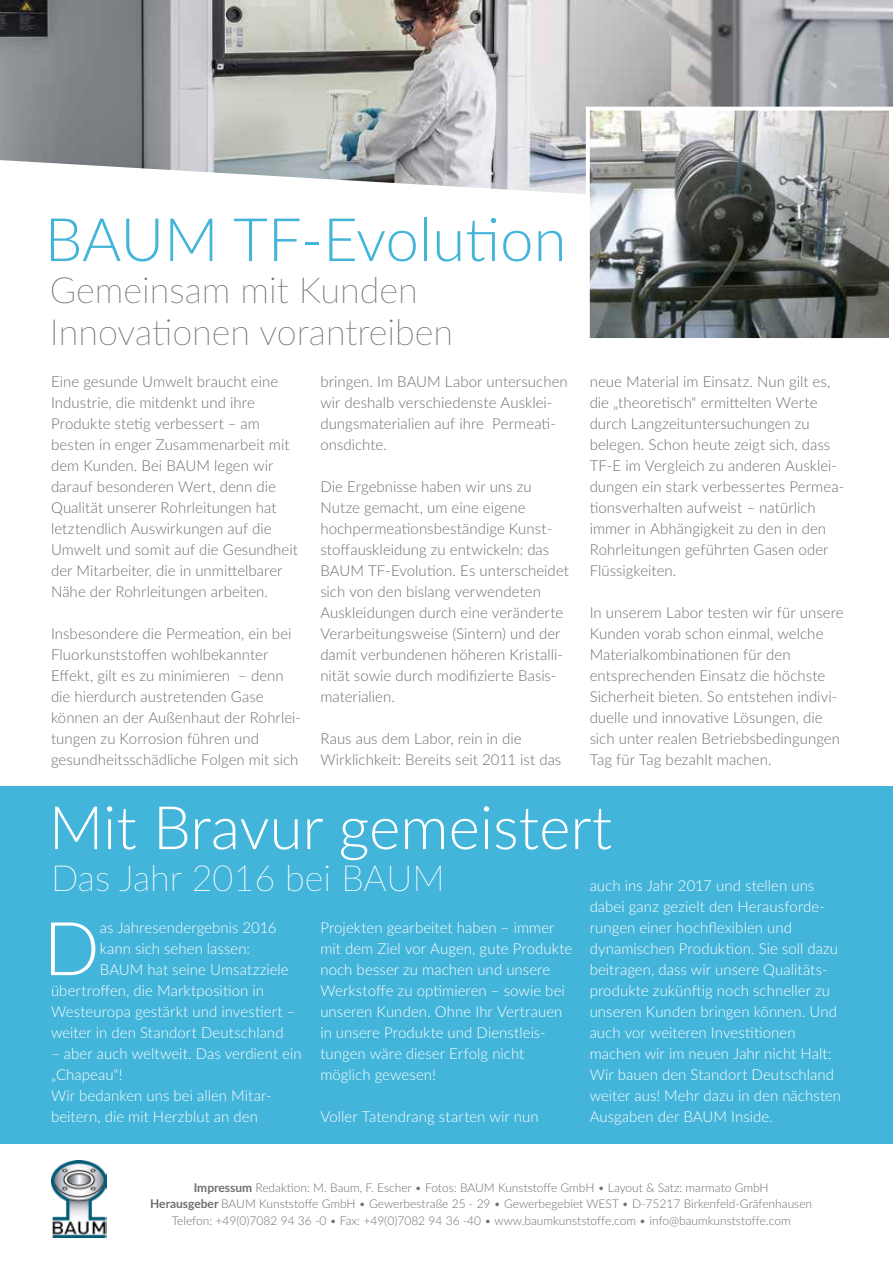
<style>
.page{position:relative;width:893px;height:1263px;background:#fff}
.page>*{position:absolute;margin:0;border:0;box-sizing:border-box;transform-origin:0 0}
.t1{font:300 74.4px "Lato";color:#fff}
.t2{font:300 60px "Lato";color:#fff}
.t3{font:300 60px "Lato";color:#43b5da}
.t4{font:100 36px/42px "Lato";color:#706f6f}
.t5{font:100 36px "Lato";color:#fff}
.t6{font:300 15px/21px "Lato";letter-spacing:.005em;color:#706f6f}
.t7{font:300 15px/21px "Lato";letter-spacing:.005em;color:#fff}
.t8{font:300 12px/16.5px "Lato";color:#706f6f;text-align:center}
.s1{font-weight:700}
</style>
<div class="page">
<img style="left:51px;top:1161px;width:55px;height:76px">
<img style="left:0;top:0;width:893px;height:194px">
<svg style="left:584px;top:105px;width:309px;height:233px;background:#868a88"></svg>
<div style="left:0;top:787px;width:893px;height:357px;background:#43b5da"></div>
<h2 class="t3" style="left:45px;top:198px;width:523px">BAUM TF-Evolution</h2>
<h3 class="t4" style="left:50px;top:268px;width:405px">Gemeinsam mit Kunden<br>Innovationen vorantreiben</h3>
<p class="t6" style="left:51px;top:371px;width:248px">Eine gesunde Umwelt braucht eine Industrie, die mitdenkt und ihre Produkte stetig verbessert – am besten in enger Zusammenarbeit mit dem Kunden. Bei BAUM legen wir darauf besonderen Wert, denn die Qualität unserer Rohrleitungen hat letztendlich Auswirkungen auf die Umwelt und somit auf die Gesundheit der Mitarbeiter, die in unmittelbarer Nähe der Rohrleitungen arbeiten.</p>
<p class="t6" style="left:51px;top:623px;width:252px">Insbesondere die Permeation, ein bei Fluorkunststoffen wohlbekannter Effekt, gilt es zu minimieren – denn die hierdurch austretenden Gase können an der Außenhaut der Rohrlei&shy;tungen zu Korrosion führen und gesundheitsschädliche Folgen mit sich</p>
<p class="t6" style="left:320px;top:371px;width:249px">bringen. Im BAUM Labor untersuchen wir deshalb verschiedenste Ausklei&shy;dungsmaterialien auf ihre Permeati&shy;onsdichte.</p>
<p class="t6" style="left:320px;top:476px;width:250px">Die Ergebnisse haben wir uns zu Nutze gemacht, um eine eigene hochpermeationsbeständige Kunst&shy;stoffauskleidung zu entwickeln: das BAUM TF-Evolution. Es unterscheidet sich von den bislang verwendeten Auskleidungen durch eine veränderte Verarbeitungsweise (Sintern) und der damit verbundenen höheren Kristalli&shy;nität sowie durch modifizierte Basis&shy;materialien.</p>
<p class="t6" style="left:320px;top:728px;width:242px">Raus aus dem Labor, rein in die<br>Wirklichkeit: Bereits seit 2011 ist das</p>
<p class="t6" style="left:590px;top:371px;width:256px">neue Material im Einsatz. Nun gilt es, die „theoretisch“ ermittelten Werte durch Langzeituntersuchungen zu belegen. Schon heute zeigt sich, dass TF-E im Vergleich zu anderen Ausklei&shy;dungen ein stark verbessertes Permea&shy;tionsverhalten aufweist – natürlich immer in Abhängigkeit zu den in den Rohrleitungen geführten Gasen oder Flüssigkeiten.</p>
<p class="t6" style="left:590px;top:602px;width:256px">In unserem Labor testen wir für unsere Kunden vorab schon einmal, welche Materialkombinationen für den entsprechenden Einsatz die höchste Sicherheit bieten. So entstehen indivi&shy;duelle und innovative Lösungen, die sich unter realen Betriebsbedingungen Tag für Tag bezahlt machen.</p>
<h2 class="t2" style="left:49px;top:786px;width:565px">Mit Bravur gemeistert</h2>
<h3 class="t5" style="left:51px;top:854px;width:395px">Das Jahr 2016 bei BAUM</h3>
<p class="t7" style="left:320px;top:917px;width:253px">Projekten gearbeitet haben – immer mit dem Ziel vor Augen, gute Produkte noch besser zu machen und unsere<br>Werkstoffe zu optimieren – sowie bei unseren Kunden. Ohne Ihr Vertrauen in unsere Produkte und Dienstleis&shy;tungen wäre dieser Erfolg nicht möglich gewesen!</p>
<p class="t7" style="left:320px;top:1106px;width:220px">Voller Tatendrang starten wir nun</p>
<p class="t7" style="left:590px;top:875px;width:253px">auch ins Jahr 2017 und stellen uns dabei ganz gezielt den Herausforde&shy;rungen einer hochflexiblen und dynamischen Produktion. Sie soll dazu beitragen, dass wir unsere Qualitäts&shy;produkte zukünftig noch schneller zu unseren Kunden bringen können. Und auch vor weiteren Investitionen machen wir im neuen Jahr nicht Halt:<br>Wir bauen den Standort Deutschland weiter aus! Mehr dazu in den nächsten Ausgaben der BAUM Inside.</p>
<h1 class="t1" style="left:43px;top:897px;width:58px">D</h1>
<p class="t7" style="left:100px;top:917px;width:178px">as Jahresendergebnis 2016</p>
<p class="t7" style="left:100px;top:938px;width:152px">kann sich sehen lassen:</p>
<p class="t7" style="left:100px;top:959px;width:190px">BAUM hat seine Umsatzziele</p>
<p class="t7" style="left:51px;top:980px;width:215px">übertroffen, die Marktposition in</p>
<p class="t7" style="left:51px;top:1001px;width:246px">Westeuropa gestärkt und investiert –</p>
<p class="t7" style="left:51px;top:1022px;width:234px">weiter in den Standort Deutschland</p>
<p class="t7" style="left:51px;top:1043px;width:252px">– aber auch weltweit. Das verdient ein „Chapeau“!<br>Wir bedanken uns bei allen Mitar&shy;beitern, die mit Herzblut an den</p>
<p class="t8" style="left:150px;top:1179px;width:663px"><span class="s1">Impressum</span> Redaktion: M. Baum, F. Escher • Fotos: BAUM Kunststoffe GmbH • Layout &amp; Satz: marmato GmbH<br><span class="s1">Herausgeber</span> BAUM Kunststoffe GmbH • Gewerbestraße 25 - 29 • Gewerbegebiet WEST • D-75217 Birkenfeld-Gräfenhausen<br>Telefon: +49(0)7082 94 36 -0 • Fax: +49(0)7082 94 36 -40 • www.baumkunststoffe.com • info@baumkunststoffe.com</p>
</div>
